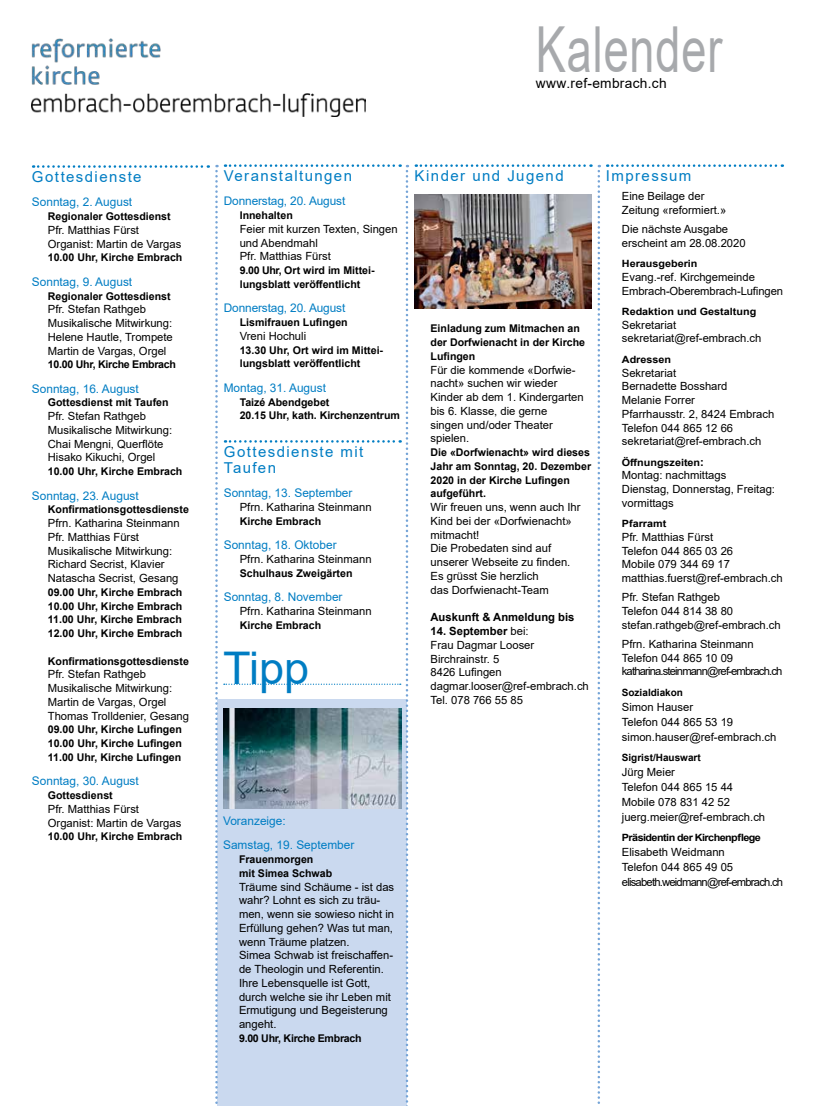
<style>
.page{position:relative;width:815px;height:1106px;background:#fff}
.page>*{position:absolute;margin:0;border:0;box-sizing:border-box;transform-origin:0 0}
.t1{font:63.5px "Arial";letter-spacing:.02em;color:#a7a9ac;scale:.71 1}
.t2{font:45px "Arial";color:#007dc3}
.t3{font:15px/16.2px "Arial";letter-spacing:.095em;color:#007dc3}
.t4{font:13.75px "Arial";letter-spacing:.02em;color:#000}
.t5{font:11.88px/24.4px "Arial";color:#007dc3}
.t6{font:11.25px/13.8px "Arial";color:#000}
.t7{font:11.25px/15px "Arial";letter-spacing:-.02em;color:#000}
.t8{font:700 11.25px "Arial";color:#000}
.t9{font:700 10.62px/13.8px "Arial";color:#000}
.t10{font:700 10.62px "Arial";letter-spacing:-.025em;color:#000}
.t11{font:700 10px "Arial";color:#000;scale:1.08 1}
.t12{font:700 10px "Arial";color:#000}
.t13{font:700 10px "Arial";letter-spacing:-.05em;color:#000;scale:1.08 1}
.s1{font-weight:700}
.s2{font-size:11.25px}
</style>
<div class="page">
<div style="left:217px;top:699px;width:189px;height:407px;background:#cad9ef"></div>
<svg style="left:598px;top:165px;width:2px;height:939px"></svg>
<img style="left:32px;top:39px;width:333px;height:77px">
<svg style="left:215px;top:165px;width:3px;height:939px"></svg>
<svg style="left:33px;top:165px;width:176px;height:3px"></svg>
<svg style="left:607px;top:164px;width:176px;height:3px"></svg>
<svg style="left:224px;top:164px;width:184px;height:942px"></svg>
<img style="left:224px;top:708px;width:177px;height:100px">
<svg style="left:416px;top:164px;width:175px;height:3px"></svg>
<img style="left:415px;top:194px;width:177px;height:114px">
<h3 class="t3" style="left:32px;top:168px;width:111px">Gottesdienste</h3>
<p class="t5" style="left:32px;top:190px;width:102px">Sonntag, 2. August</p>
<p class="t9" style="left:48px;top:210px;width:124px">Regionaler Gottesdienst</p>
<p class="t6" style="left:48px;top:223px;width:135px">Pfr. Matthias Fürst<br>Organist: Martin de Vargas</p>
<p class="t9" style="left:48px;top:251px;width:136px">10.00 Uhr, Kirche Embrach</p>
<p class="t5" style="left:32px;top:269px;width:102px">Sonntag, 9. August</p>
<p class="t9" style="left:48px;top:289px;width:124px">Regionaler Gottesdienst</p>
<p class="t6" style="left:48px;top:302px;width:127px">Pfr. Stefan Rathgeb<br>Musikalische Mitwirkung:<br>Helene Hautle, Trompete<br>Martin de Vargas, Orgel</p>
<p class="t10" style="left:48px;top:357px;width:130px">10.00 Uhr, Kirche Embrach</p>
<p class="t5" style="left:32px;top:376px;width:108px">Sonntag, 16. August</p>
<p class="t9" style="left:48px;top:396px;width:122px">Gottesdienst mit Taufen</p>
<p class="t6" style="left:48px;top:409px;width:126px">Pfr. Stefan Rathgeb<br>Musikalische Mitwirkung:<br>Chai Mengni, Querflöte<br>Hisako Kikuchi, Orgel</p>
<p class="t9" style="left:48px;top:465px;width:136px">10.00 Uhr, Kirche Embrach</p>
<p class="t5" style="left:32px;top:483px;width:108px">Sonntag, 23. August</p>
<p class="t9" style="left:48px;top:503px;width:143px">Konfirmationsgottesdienste</p>
<p class="t6" style="left:48px;top:516px;width:133px">Pfrn. Katharina Steinmann<br>Pfr. Matthias Fürst<br>Musikalische Mitwirkung:<br>Richard Secrist, Klavier<br>Natascha Secrist, Gesang</p>
<p class="t9" style="left:48px;top:585px;width:136px;text-align:justify">09.00 Uhr, Kirche Embrach 10.00 Uhr, Kirche Embrach 11.00 Uhr, Kirche Embrach 12.00 Uhr, Kirche Embrach</p>
<p class="t9" style="left:48px;top:654px;width:143px">Konfirmationsgottesdienste</p>
<p class="t6" style="left:48px;top:667px;width:143px">Pfr. Stefan Rathgeb<br>Musikalische Mitwirkung:<br>Martin de Vargas, Orgel<br>Thomas Trolldenier, Gesang</p>
<p class="t9" style="left:48px;top:723px;width:136px;text-align:justify">09.00 Uhr, Kirche Lufingen 10.00 Uhr, Kirche Lufingen 11.00 Uhr, Kirche Lufingen</p>
<p class="t5" style="left:32px;top:769px;width:108px">Sonntag, 30. August</p>
<p class="t9" style="left:48px;top:788px;width:66px">Gottesdienst</p>
<p class="t6" style="left:48px;top:802px;width:135px">Pfr. Matthias Fürst<br>Organist: Martin de Vargas</p>
<p class="t9" style="left:48px;top:830px;width:136px">10.00 Uhr, Kirche Embrach</p>
<h1 class="t1" style="left:536px;top:6px;width:264px">Kalender</h1>
<p class="t4" style="left:536px;top:74px;width:132px">www.ref-embrach.ch</p>
<h3 class="t3" style="left:224px;top:168px;width:130px">Veranstaltungen</h3>
<p class="t5" style="left:224px;top:189px;width:123px">Donnerstag, 20. August</p>
<p class="t9" style="left:240px;top:209px;width:55px">Innehalten</p>
<p class="t6" style="left:240px;top:222px;width:159px">Feier mit kurzen Texten, Singen und Abendmahl<br>Pfr. Matthias Fürst</p>
<p class="t9" style="left:240px;top:264px;width:136px">9.00 Uhr, Ort wird im Mittei&shy;lungsblatt veröffentlicht</p>
<p class="t5" style="left:224px;top:296px;width:123px">Donnerstag, 20. August</p>
<p class="t9" style="left:240px;top:316px;width:110px">Lismifrauen Lufingen</p>
<p class="t6" style="left:240px;top:329px;width:68px">Vreni Hochuli</p>
<p class="t9" style="left:240px;top:343px;width:145px">13.30 Uhr, Ort wird im Mittei&shy;lungsblatt veröffentlicht</p>
<p class="t5" style="left:224px;top:375px;width:104px">Montag, 31. August</p>
<p class="t9" style="left:240px;top:395px;width:162px">Taizé Abendgebet<br>20.15 Uhr, kath. Kirchenzentrum</p>
<h3 class="t3" style="left:224px;top:443px;width:141px">Gottesdienste mit<br>Taufen</h3>
<p class="t5" style="left:224px;top:481px;width:130px">Sonntag, 13. September</p>
<p class="t6" style="left:240px;top:500px;width:133px">Pfrn. Katharina Steinmann</p>
<p class="t9" style="left:240px;top:514px;width:83px">Kirche Embrach</p>
<p class="t5" style="left:224px;top:533px;width:114px">Sonntag, 18. Oktober</p>
<p class="t6" style="left:240px;top:552px;width:133px">Pfrn. Katharina Steinmann</p>
<p class="t9" style="left:240px;top:566px;width:114px">Schulhaus Zweigärten</p>
<p class="t5" style="left:224px;top:585px;width:120px">Sonntag, 8. November</p>
<p class="t6" style="left:240px;top:604px;width:133px">Pfrn. Katharina Steinmann</p>
<p class="t9" style="left:240px;top:618px;width:83px">Kirche Embrach</p>
<h2 class="t2" style="left:223px;top:637px;width:87px">Tipp</h2>
<p class="t5" style="left:223px;top:808px;width:133px">Voranzeige:<br>Samstag, 19. September</p>
<p class="t9" style="left:239px;top:852px;width:95px">Frauenmorgen<br>mit Simea Schwab</p>
<p class="t6" style="left:239px;top:879px;width:157px">Träume sind Schäume - ist das wahr? Lohnt es sich zu träu&shy;men, wenn sie sowieso nicht in<br>Erfüllung gehen? Was tut man, wenn Träume platzen.<br>Simea Schwab ist freischaffen&shy;de Theologin und Referentin.<br>Ihre Lebensquelle ist Gott, durch welche sie ihr Leben mit<br>Ermutigung und Begeisterung angeht.</p>
<p class="t10" style="left:239px;top:1030px;width:124px">9.00 Uhr, Kirche Embrach</p>
<h3 class="t3" style="left:415px;top:168px;width:151px">Kinder und Jugend</h3>
<p class="t9" style="left:431px;top:322px;width:156px">Einladung zum Mitmachen an der Dorfwienacht in der Kirche<br>Lufingen</p>
<p class="t6" style="left:431px;top:363px;width:155px">Für die kommende «Dorfwie&shy;nacht» suchen wir wieder<br>Kinder ab dem 1. Kindergarten bis 6. Klasse, die gerne<br>singen und/oder Theater spielen.</p>
<p class="t9" style="left:431px;top:446px;width:162px">Die «Dorfwienacht» wird dieses<br>Jahr am Sonntag, 20. Dezember<br>2020 in der Kirche Lufingen aufgeführt.</p>
<p class="t6" style="left:431px;top:500px;width:152px">Wir freuen uns, wenn auch Ihr<br>Kind bei der «Dorfwienacht» mitmacht!<br>Die Probedaten sind auf unserer Webseite zu finden.<br>Es grüsst Sie herzlich<br>das Dorfwienacht-Team</p>
<p class="t8" style="left:431px;top:609px;width:145px">Auskunft &amp; Anmeldung bis</p>
<p class="t6" style="left:431px;top:624px;width:160px"><span class="s1">14. September</span> bei:<br>Frau Dagmar Looser<br>Birchrainstr. 5<br>8426 Lufingen dagmar.looser@ref-embrach.ch<br>Tel. 078 766 55 85</p>
<h3 class="t3" style="left:606px;top:168px;width:87px">Impressum</h3>
<p class="t6" style="left:622px;top:189px;width:106px">Eine Beilage der<br>Zeitung «reformiert.»</p>
<p class="t6" style="left:622px;top:222px;width:125px">Die nächste Ausgabe erscheint am 28.08.2020</p>
<p class="t11" style="left:622px;top:256px;width:72px">Herausgeberin</p>
<p class="t6" style="left:622px;top:270px;width:163px">Evang.-ref. Kirchgemeinde<br>Embrach-Oberembrach-Lufingen</p>
<p class="t11" style="left:622px;top:304px;width:126px">Redaktion und Gestaltung</p>
<p class="t6" style="left:622px;top:318px;width:141px">Sekretariat sekretariat@ref-embrach.ch</p>
<p class="t11" style="left:622px;top:352px;width:47px">Adressen</p>
<p class="t6" style="left:622px;top:365px;width:154px">Sekretariat<br>Bernadette Bosshard<br>Melanie Forrer<br>Pfarrhausstr. 2, 8424 Embrach<br>Telefon 044 865 12 66 sekretariat@ref-embrach.ch</p>
<p class="t11" style="left:622px;top:455px;width:77px">Öffnungszeiten<span class="s2">:</span></p>
<p class="t6" style="left:622px;top:468px;width:155px">Montag: nachmittags<br>Dienstag, Donnerstag, Freitag: vormittags</p>
<p class="t11" style="left:622px;top:516px;width:43px">Pfarramt</p>
<p class="t6" style="left:622px;top:530px;width:162px">Pfr. Matthias Fürst<br>Telefon 044 865 03 26<br>Mobile 079 344 69 17 matthias.fuerst@ref-embrach.ch</p>
<p class="t6" style="left:622px;top:590px;width:160px">Pfr. Stefan Rathgeb<br>Telefon 044 814 38 80 stefan.rathgeb@ref-embrach.ch</p>
<p class="t6" style="left:622px;top:637px;width:162px">Pfrn. Katharina Steinmann<br>Telefon 044 865 10 09 katharina.steinmann@ref-embrach.ch</p>
<p class="t12" style="left:622px;top:685px;width:63px">Sozialdiakon</p>
<p class="t6" style="left:622px;top:699px;width:156px;line-height:15px">Simon Hauser<br>Telefon 044 865 53 19 simon.hauser@ref-embrach.ch</p>
<p class="t12" style="left:622px;top:750px;width:80px">Sigrist/Hauswart</p>
<p class="t6" style="left:622px;top:764px;width:145px;line-height:15px">Jürg Meier<br>Telefon 044 865 15 44<br>Mobile 078 831 42 52 juerg.meier@ref-embrach.ch</p>
<p class="t13" style="left:622px;top:830px;width:130px">Präsidentin der Kirchenpflege</p>
<p class="t7" style="left:622px;top:845px;width:163px">Elisabeth Weidmann<br>Telefon 044 865 49 05 elisabeth.weidmann@ref-embrach.ch</p>
</div>
